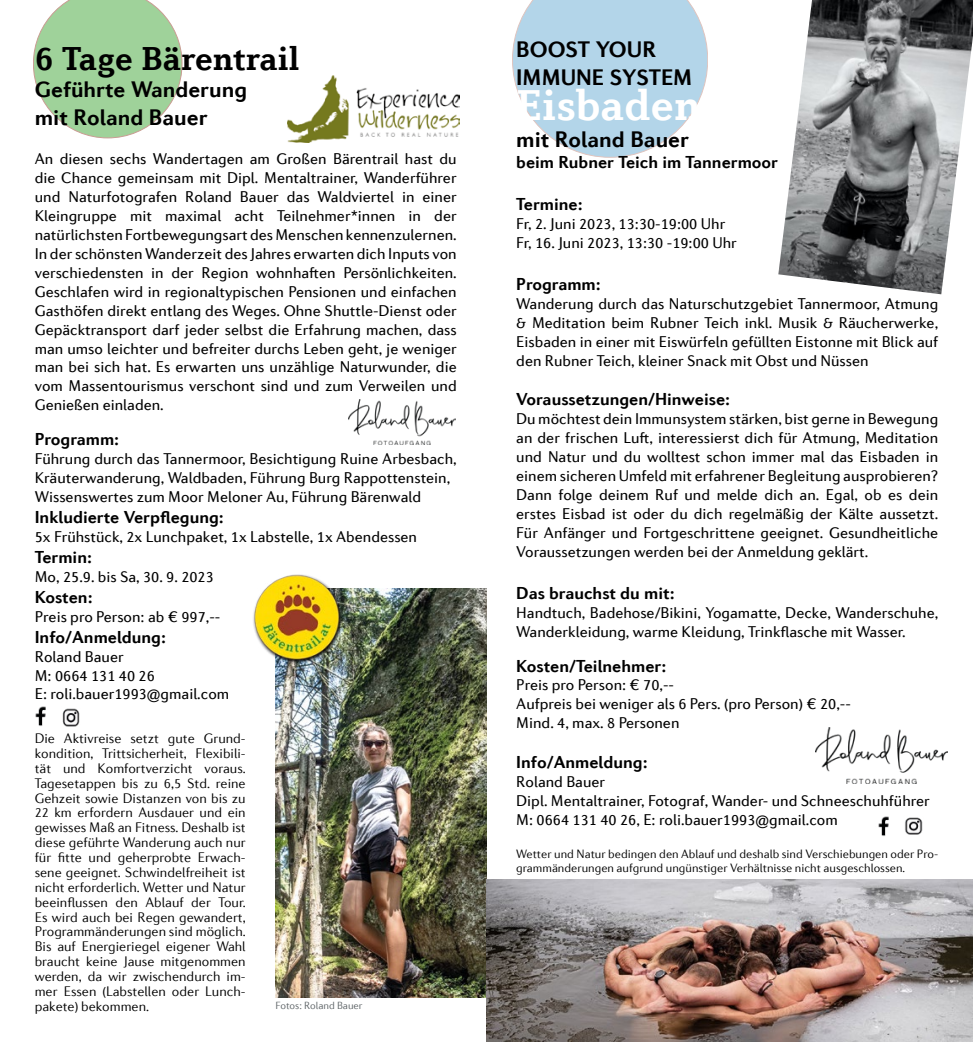
<style>
.page{position:relative;width:973px;height:1042px;background:#fff}
.page>*{position:absolute;margin:0;border:0;box-sizing:border-box;transform-origin:0 0}
.t1{font:700 45.5px "Diverda Serif Com";color:#fff}
.t2{font:700 35px "Diverda Serif Com";color:#000}
.t3{font:700 22.75px/27.3px "Diverda Sans Com";color:#000}
.t4{font:700 17.5px "Diverda Sans Com";color:#000}
.t5{font:15.75px/18.9px "Diverda Sans Com";color:#000}
.t6{font:300 14px/14.9px "Diverda Sans Com";color:#000;text-align:justify}
.t7{font:300 12.25px/14px "Diverda Sans Com";color:#000}
.t8{font:300 10.5px "Diverda Sans Com";color:#5d6366}
</style>
<div class="page">
<svg style="left:512px;top:0;width:195px;height:157px;background:#bedbeb"></svg>
<img style="left:275px;top:588px;width:211px;height:410px">
<img style="left:253px;top:574px;width:92px;height:91px">
<img style="left:778px;top:0;width:194px;height:294px">
<svg style="left:33px;top:0;width:149px;height:138px"></svg>
<img style="left:815px;top:728px;width:132px;height:55px">
<img style="left:348px;top:399px;width:108px;height:45px">
<img style="left:486px;top:879px;width:486px;height:163px">
<img style="left:287px;top:76px;width:172px;height:66px">
<img style="left:35px;top:706px;width:11px;height:20px">
<img style="left:62px;top:708px;width:18px;height:19px">
<img style="left:878px;top:816px;width:11px;height:20px">
<img style="left:905px;top:817px;width:18px;height:18px">
<h2 class="t2" style="left:35px;top:38px;width:266px">6 Tage Bärentrail</h2>
<h3 class="t3" style="left:35px;top:76px;width:214px">Geführte Wanderung mit Roland Bauer</h3>
<p class="t5" style="left:35px;top:150px;width:423px;text-align:justify">An diesen sechs Wandertagen am Großen Bärentrail hast du die Chance gemeinsam mit Dipl. Mentaltrainer, Wanderführer und Naturfotografen Roland Bauer das Waldviertel in einer Kleingruppe mit maximal acht Teilnehmer*innen in der natürlichsten Fortbewegungsart des Menschen kennenzulernen.<br>In der schönsten Wanderzeit des Jahres erwarten dich Inputs von verschiedensten in der Region wohnhaften Persönlichkeiten.<br>Geschlafen wird in regionaltypischen Pensionen und einfachen Gasthöfen direkt entlang des Weges. Ohne Shuttle-Dienst oder Gepäcktransport darf jeder selbst die Erfahrung machen, dass man umso leichter und befreiter durchs Leben geht, je weniger man bei sich hat. Es erwarten uns unzählige Naturwunder, die vom Massentourismus verschont sind und zum Verweilen und Genießen einladen.</p>
<p class="t4" style="left:35px;top:429px;width:86px">Programm:</p>
<p class="t5" style="left:35px;top:449px;width:423px">Führung durch das Tannermoor, Besichtigung Ruine Arbesbach,<br>Kräuterwanderung, Waldbaden, Führung Burg Rappottenstein,<br>Wissenswertes zum Moor Meloner Au, Führung Bärenwald</p>
<p class="t4" style="left:35px;top:507px;width:191px">Inkludierte Verpflegung:</p>
<p class="t5" style="left:35px;top:527px;width:384px">5x Frühstück, 2x Lunchpaket, 1x Labstelle, 1x Abendessen</p>
<p class="t4" style="left:35px;top:546px;width:59px">Termin:</p>
<p class="t5" style="left:35px;top:567px;width:181px">Mo, 25.9. bis Sa, 30. 9. 2023</p>
<p class="t4" style="left:35px;top:586px;width:59px">Kosten:</p>
<p class="t5" style="left:35px;top:607px;width:187px">Preis pro Person: ab € 997,--</p>
<p class="t4" style="left:35px;top:626px;width:133px">Info/Anmeldung:</p>
<p class="t5" style="left:35px;top:647px;width:196px">Roland Bauer<br>M: 0664 131 40 26<br>E: roli.bauer1993@gmail.com</p>
<p class="t6" style="left:35px;top:731px;width:212px">Die Aktivreise setzt gute Grund&shy;kondition, Trittsicherheit, Flexibili&shy;tät und Komfortverzicht voraus.<br>Tagesetappen bis zu 6,5 Std. reine Gehzeit sowie Distanzen von bis zu 22 km erfordern Ausdauer und ein gewisses Maß an Fitness. Deshalb ist diese geführte Wanderung auch nur für fitte und geherprobte Erwach&shy;sene geeignet. Schwindelfreiheit ist nicht erforderlich. Wetter und Natur beeinflussen den Ablauf der Tour.<br>Es wird auch bei Regen gewandert, Programmänderungen sind möglich.<br>Bis auf Energieriegel eigener Wahl braucht keine Jause mitgenommen werden, da wir zwischendurch im&shy;mer Essen (Labstellen oder Lunch&shy;pakete) bekommen.</p>
<p class="t8" style="left:275px;top:999px;width:89px">Fotos: Roland Bauer</p>
<h3 class="t3" style="left:516px;top:36px;width:177px">BOOST YOUR<br>IMMUNE SYSTEM</h3>
<h1 class="t1" style="left:516px;top:79px;width:186px">Eisbaden</h1>
<h3 class="t3" style="left:516px;top:125px;width:174px">mit Roland Bauer</h3>
<p class="t4" style="left:516px;top:152px;width:263px">beim Rubner Teich im Tannermoor</p>
<p class="t4" style="left:516px;top:194px;width:68px">Termine:</p>
<p class="t5" style="left:516px;top:214px;width:222px">Fr, 2. Juni 2023, 13:30-19:00 Uhr<br>Fr, 16. Juni 2023, 13:30 -19:00 Uhr</p>
<p class="t4" style="left:516px;top:274px;width:86px">Programm:</p>
<p class="t5" style="left:516px;top:294px;width:423px;text-align:justify">Wanderung durch das Naturschutzgebiet Tannermoor, Atmung &amp; Meditation beim Rubner Teich inkl. Musik &amp; Räucherwerke, Eisbaden in einer mit Eiswürfeln gefüllten Eistonne mit Blick auf den Rubner Teich, kleiner Snack mit Obst und Nüssen</p>
<p class="t4" style="left:516px;top:389px;width:215px">Voraussetzungen/Hinweise:</p>
<p class="t5" style="left:516px;top:409px;width:423px;text-align:justify">Du möchtest dein Immunsystem stärken, bist gerne in Bewegung an der frischen Luft, interessierst dich für Atmung, Meditation und Natur und du wolltest schon immer mal das Eisbaden in einem sicheren Umfeld mit erfahrener Begleitung ausprobieren?<br>Dann folge deinem Ruf und melde dich an. Egal, ob es dein erstes Eisbad ist oder du dich regelmäßig der Kälte aussetzt.<br>Für Anfänger und Fortgeschrittene geeignet. Gesundheitliche Voraussetzungen werden bei der Anmeldung geklärt.</p>
<p class="t4" style="left:516px;top:582px;width:160px">Das brauchst du mit:</p>
<p class="t5" style="left:516px;top:603px;width:423px">Handtuch, Badehose/Bikini, Yogamatte, Decke, Wanderschuhe,<br>Wanderkleidung, warme Kleidung, Trinkflasche mit Wasser.</p>
<p class="t4" style="left:516px;top:655px;width:152px">Kosten/Teilnehmer:</p>
<p class="t5" style="left:516px;top:675px;width:336px">Preis pro Person: € 70,--<br>Aufpreis bei weniger als 6 Pers. (pro Person) € 20,--<br>Mind. 4, max. 8 Personen</p>
<p class="t4" style="left:516px;top:752px;width:133px">Info/Anmeldung:</p>
<p class="t5" style="left:516px;top:772px;width:415px">Roland Bauer<br>Dipl. Mentaltrainer, Fotograf, Wander- und Schneeschuhführer<br>M: 0664 131 40 26, E: roli.bauer1993@gmail.com</p>
<p class="t7" style="left:516px;top:846px;width:423px">Wetter und Natur bedingen den Ablauf und deshalb sind Verschiebungen oder Pro&shy;grammänderungen aufgrund ungünstiger Verhältnisse nicht ausgeschlossen.</p>
</div>
